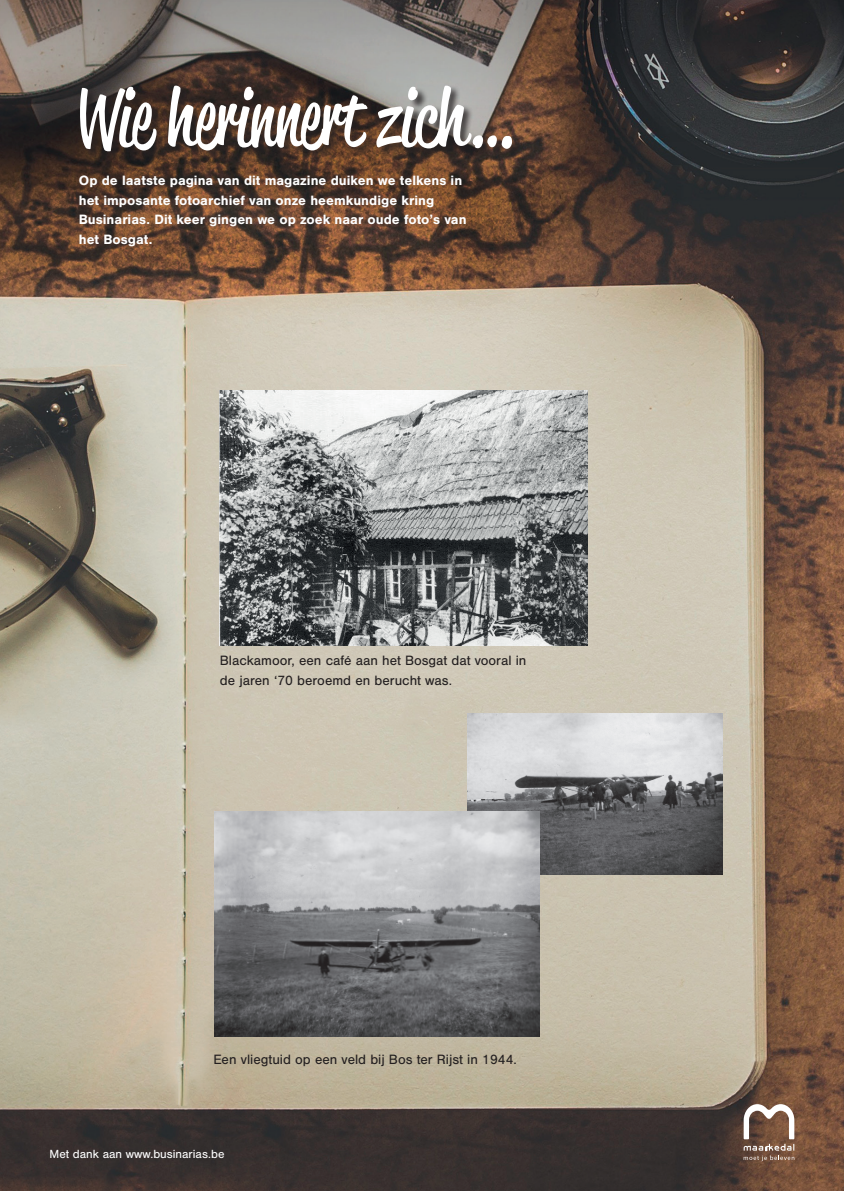
<style>
.page{position:relative;width:844px;height:1191px;background:#fff}
.page>*{position:absolute;margin:0;border:0;box-sizing:border-box;transform-origin:0 0}
.t1{font:77.52px "Reklame Script";letter-spacing:-.01em;color:#fff}
.t2{font:700 14px/19.6px "Nimbus San";color:#fff}
.t3{font:14px/19.6px "Nimbus San";color:#231f20}
.t4{font:12.25px "Nimbus San";color:#fff}
</style>
<div class="page">
<img style="left:0;top:0;width:843px;height:1191px">
<div style="left:80px;top:85px;width:442px;height:76px;background:#231f20;opacity:.75"></div>
<svg style="left:743px;top:1104px;width:51px;height:57px"></svg>
<img style="left:467px;top:713px;width:255px;height:161px">
<img style="left:220px;top:391px;width:367px;height:254px">
<img style="left:214px;top:811px;width:325px;height:225px">
<h1 class="t1" style="left:75px;top:65px;width:441px">Wie herinnert zich…</h1>
<p class="t2" style="left:79px;top:171px;width:389px">Op de laatste pagina van dit magazine duiken we telkens in het imposante fotoarchief van onze heemkundige kring Businarias. Dit keer gingen we op zoek naar oude foto’s van het Bosgat.</p>
<p class="t3" style="left:220px;top:650px;width:308px">Blackamoor, een café aan het Bosgat dat vooral in de jaren ‘70 beroemd en berucht was.</p>
<p class="t3" style="left:213px;top:1049px;width:305px">Een vliegtuid op een veld bij Bos ter Rijst in 1944.</p>
<p class="t4" style="left:50px;top:1147px;width:176px">Met dank aan www.businarias.be</p>
</div>
